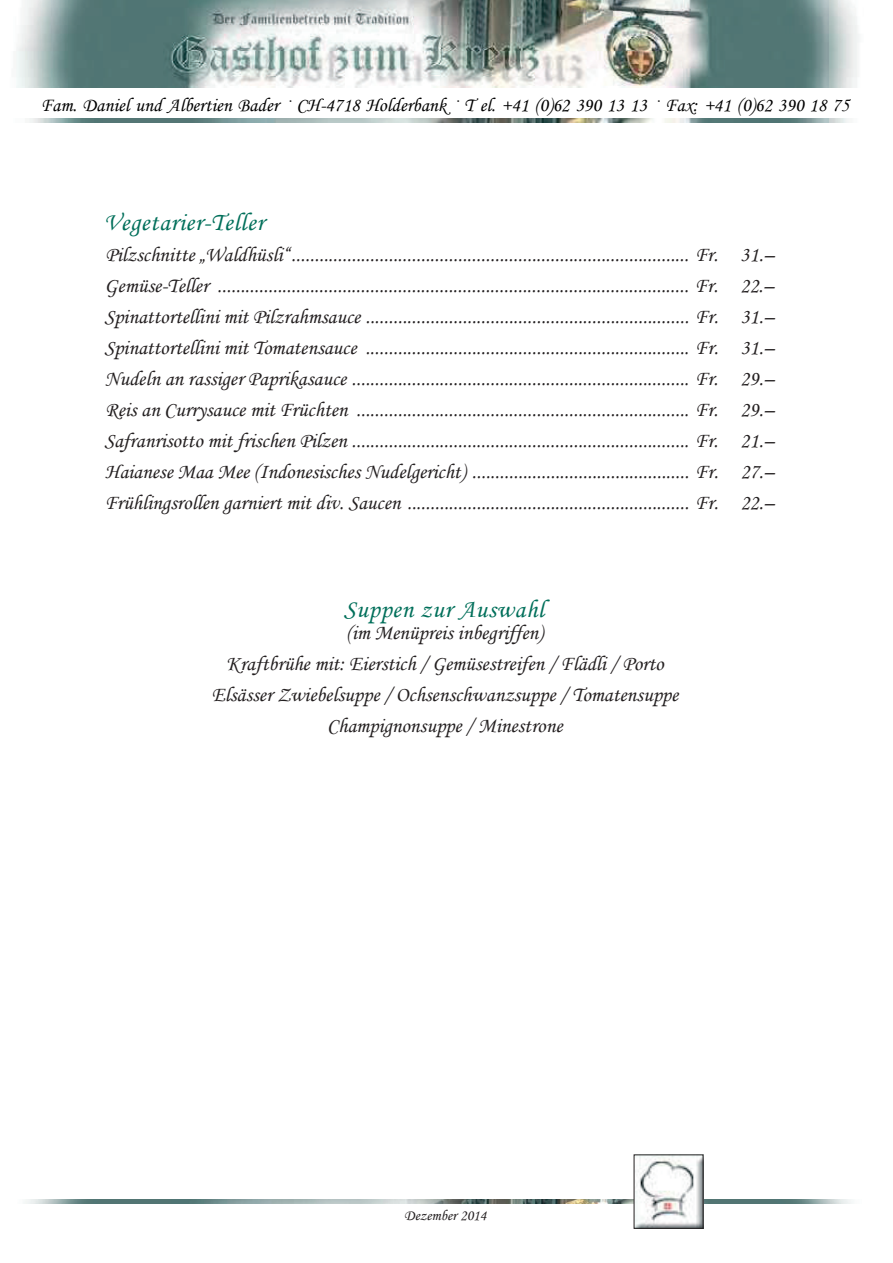
<style>
.page{position:relative;width:893px;height:1263px;background:#fff}
.page>*{position:absolute;margin:0;border:0;box-sizing:border-box;transform-origin:0 0}
.t1{font:25.5px "Monotype Corsiva";letter-spacing:.025em;color:#016f5a}
.t2{font:21px/31px "Monotype Corsiva";color:#231f20;text-align:justify}
.t3{font:19.5px "Monotype Corsiva";color:#000}
.t4{font:15px "Monotype Corsiva";color:#231f20}
</style>
<div class="page">
<img style="left:16px;top:0;width:843px;height:88px">
<img style="left:29px;top:118px;width:820px;height:5px">
<img style="left:24px;top:1199px;width:828px;height:4px">
<img style="left:635px;top:1156px;width:66px;height:71px">
<p class="t3" style="left:41px;top:98px;width:809px">Fam. Daniel und Albertien Bader CH-4718 Holderbank T el. +41 (0)62 390 13 13 Fax: +41 (0)62 390 18 75</p>
<p class="t1" style="left:104px;top:213px;width:162px">Vegetarier-Teller</p>
<p class="t2" style="left:104px;top:241px;width:671px">Pilzschnitte „Waldhüsli“ ...................................................................................... Fr. 31.– Gemüse-Teller ...................................................................................................... Fr. 22.– Spinattortellini mit Pilzrahmsauce ...................................................................... Fr. 31.– Spinattortellini mit Tomatensauce ...................................................................... Fr. 31.– Nudeln an rassiger Paprikasauce ......................................................................... Fr. 29.– Reis an Currysauce mit Früchten ........................................................................ Fr. 29.– Safranrisotto mit frischen Pilzen ......................................................................... Fr. 21.– Haianese Maa Mee (Indonesisches Nudelgericht) ............................................... Fr. 27.– Frühlingsrollen garniert mit div. Saucen ............................................................. Fr. 22.–</p>
<p class="t1" style="left:344px;top:599px;width:202px">Suppen zur Auswahl</p>
<p class="t2" style="left:212px;top:619px;width:468px;text-align:center">(im Menüpreis inbegriffen)<br>Kraftbrühe mit: Eierstich / Gemüsestreifen / Flädli / Porto Elsässer Zwiebelsuppe / Ochsenschwanzsuppe / Tomatensuppe Champignonsuppe / Minestrone</p>
<p class="t4" style="left:404px;top:1210px;width:84px">Dezember 2014</p>
</div>
